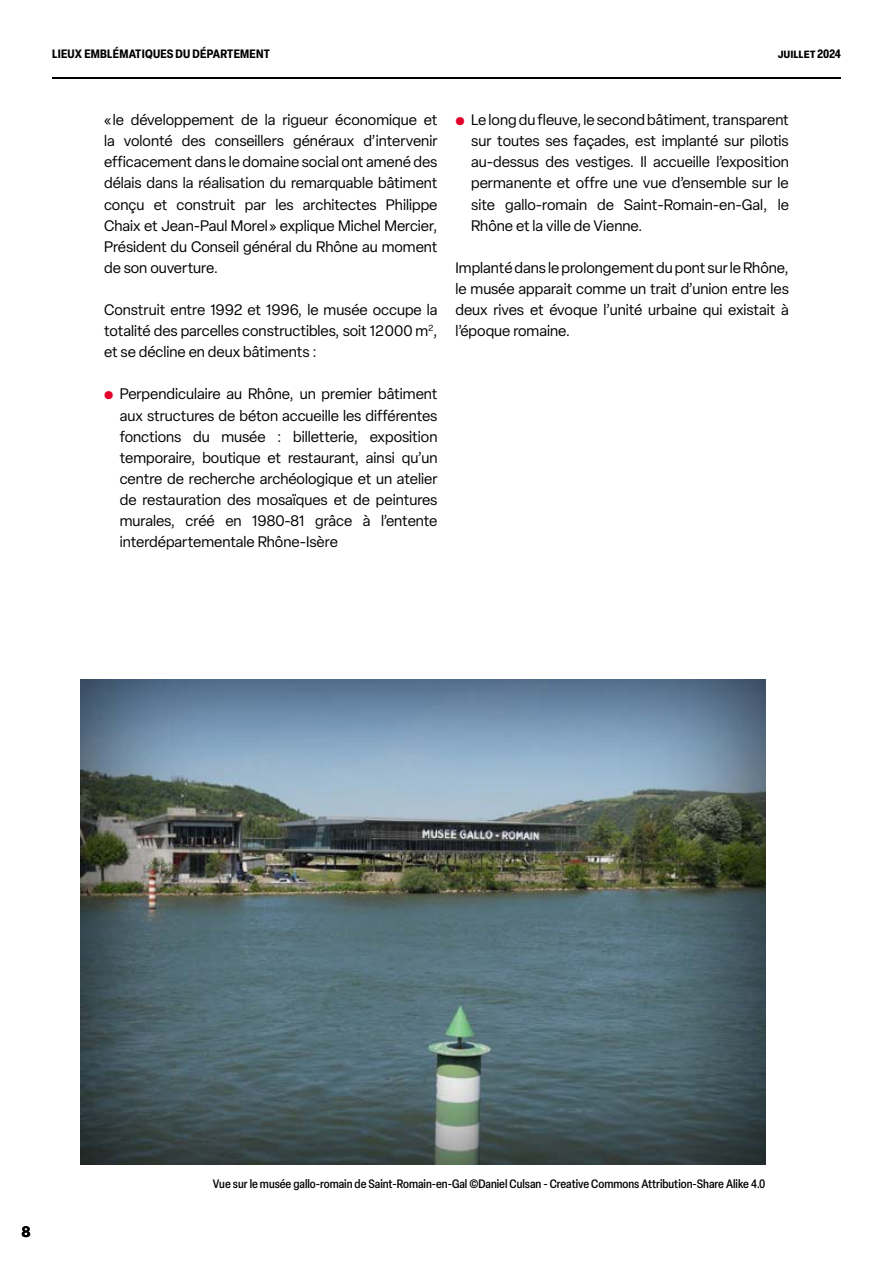
<style>
.page{position:relative;width:893px;height:1263px;background:#fff}
.page>*{position:absolute;margin:0;border:0;box-sizing:border-box;transform-origin:0 0}
.texte_HdD_Caroline_J{font:15px/21.1px "Elza";color:#000;text-align:justify}
.t1{font:700 15px "Elza Text";color:#000}
.Légende_Photo_-_Gauche{font:500 condensed 12px "Elza";color:#000}
.t2{font:700 condensed 12px "Elza";letter-spacing:.02em;color:#000}
.t3{font:700 condensed 12px "Elza";color:#000}
.s1{color:#e4002b}
</style>
<div class="page">
<img style="left:81px;top:679px;width:684px;height:485px">
<hr style="left:52px;top:77px;width:789px;height:2px;background:#000">
<p class="t2" style="left:52px;top:45px;width:219px">LIEUX EMBLÉMATIQUES DU DÉPARTEMENT</p>
<p class="t3" style="left:778px;top:45px;width:65px">juillet 2024</p>
<p class="texte_HdD_Caroline_J" style="left:104px;top:109px;width:335px">« le développement de la rigueur économique et la volonté des conseillers généraux d’intervenir efficacement dans le domaine social ont amené des délais dans la réalisation du remarquable bâtiment conçu et construit par les architectes Philippe Chaix et Jean-Paul Morel » explique Michel Mercier, Président du Conseil général du Rhône au moment de son ouverture.</p>
<p class="texte_HdD_Caroline_J" style="left:104px;top:299px;width:335px">Construit entre 1992 et 1996, le musée occupe la totalité des parcelles constructibles, soit 12 000 m<sup>2</sup>, et se décline en deux bâtiments :</p>
<p class="texte_HdD_Caroline_J" style="left:120px;top:384px;width:319px;text-indent:-16px"><span class="s1">⚫</span> Perpendiculaire au Rhône, un premier bâtiment aux structures de béton accueille les différentes fonctions du musée : billetterie, exposition temporaire, boutique et restaurant, ainsi qu’un centre de recherche archéologique et un atelier de restauration des mosaïques et de peintures murales, créé en 1980-81 grâce à l’entente interdépartementale Rhône-Isère</p>
<p class="texte_HdD_Caroline_J" style="left:471px;top:109px;width:319px;text-indent:-16px"><span class="s1">⚫</span> Le long du fleuve, le second bâtiment, transparent sur toutes ses façades, est implanté sur pilotis au-dessus des vestiges. Il accueille l’exposition permanente et offre une vue d’ensemble sur le site gallo-romain de Saint-Romain-en-Gal, le Rhône et la ville de Vienne.</p>
<p class="texte_HdD_Caroline_J" style="left:455px;top:257px;width:335px">Implanté dans le prolongement du pont sur le Rhône, le musée apparait comme un trait d’union entre les deux rives et évoque l’unité urbaine qui existait à l’époque romaine.</p>
<p class="t1" style="left:21px;top:1220px;width:11px">8</p>
<p class="Légende_Photo_-_Gauche" style="left:213px;top:1176px;width:554px">Vue sur le musée gallo-romain de Saint-Romain-en-Gal ©Daniel Culsan - Creative Commons Attribution-Share Alike 4.0</p>
</div>
